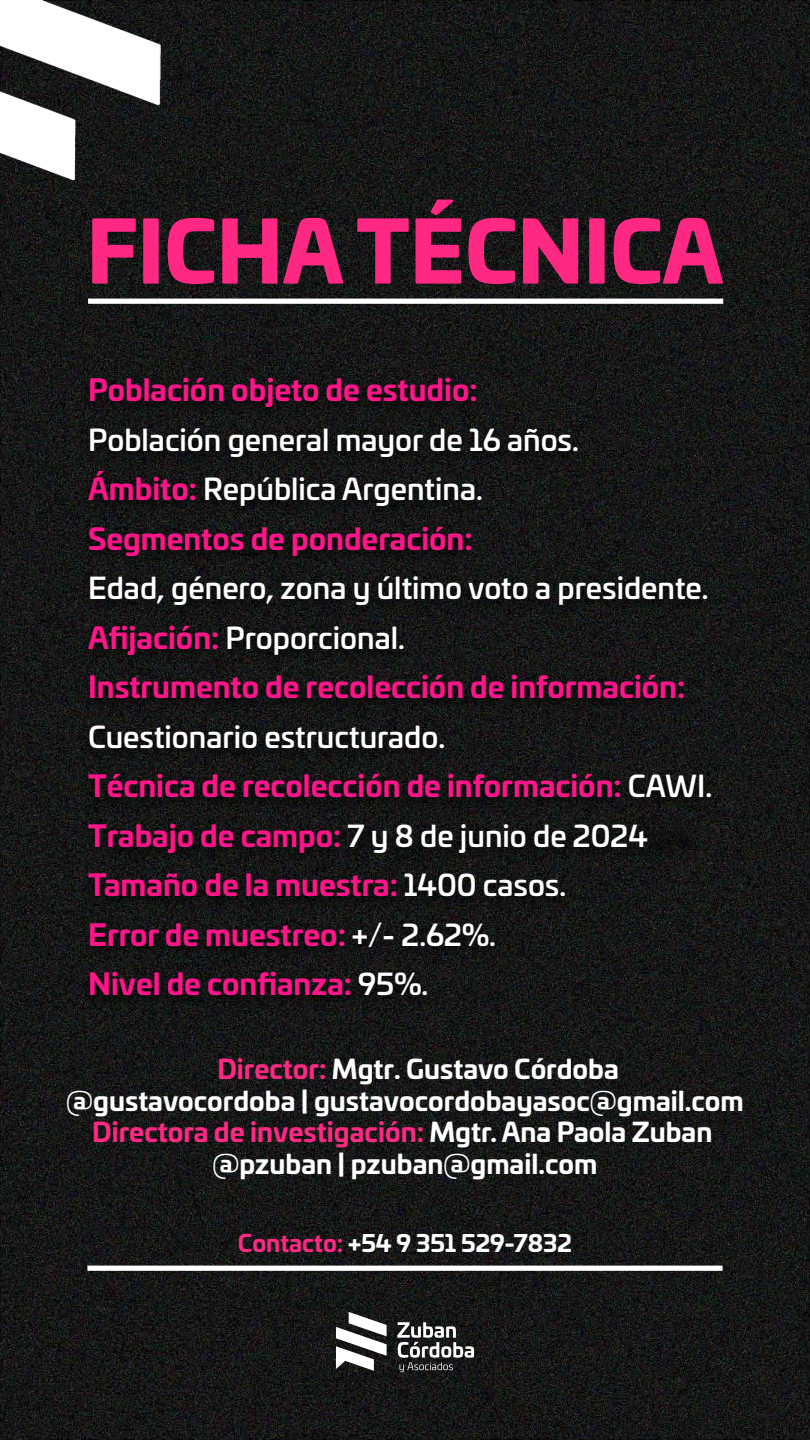
<style>
.page{position:relative;width:810px;height:1440px;background:#fff}
.page>*{position:absolute;margin:0;border:0;box-sizing:border-box;transform-origin:0 0}
.t1{font:900 83.32px "Univia Pro";color:#ff2984}
.t2{font:700 29.25px/49.5px "Univia Pro";color:#ff158a}
.t3{font:500 29.25px/49.5px "Univia Pro";color:#fff}
.t4{font:700 26.25px "Univia Pro";color:#fff}
.t5{font:700 26.25px "Univia Pro";color:#ff2984}
.t6{font:700 23.25px "Univia Pro";color:#fff}
.s1{font-weight:700;color:#ff158a}
.s2{font-weight:500;color:#fff}
.s3{color:#ff2984}
.s4{color:#fff}
</style>
<div class="page">
<img style="left:0;top:0;width:810px;height:1440px">
<svg style="left:397px;top:1322px;width:77px;height:50px"></svg>
<svg style="left:336px;top:1312px;width:51px;height:59px"></svg>
<img style="left:74px;top:367px;width:663px;height:723px">
<div style="left:88px;top:299px;width:635px;height:5px;background:#fff"></div>
<div style="left:87px;top:1266px;width:636px;height:5px;background:#fff"></div>
<img style="left:0;top:0;width:160px;height:180px">
<h1 class="t1" style="left:87px;top:183px;width:638px">FICHA TÉCNICA</h1>
<p class="t2" style="left:88px;top:363px;width:391px">Población objeto de estudio:</p>
<p class="t3" style="left:88px;top:413px;width:492px">Población general mayor de 16 años.<br><span class="s1">Ámbito:</span> República Argentina.<br><span class="s1">Segmentos de ponderación:</span></p>
<p class="t3" style="left:88px;top:562px;width:622px">Edad, género, zona y último voto a presidente.<br><span class="s1">Afijación:</span> Proporcional.<br><span class="s1">Instrumento de recolección de información:</span></p>
<p class="t2" style="left:88px;top:710px;width:626px"><span class="s2">Cuestionario estructurado.<br></span>Técnica de recolección de información: <span class="s2">CAWI.<br></span>Trabajo de campo: <span class="s2">7 y 8 de junio de 2024<br></span>Tamaño de la muestra: <span class="s2">1400 casos.<br></span>Error de muestreo: <span class="s2">+/- 2.62%.<br></span>Nivel de confianza: <span class="s2">95%.</span></p>
<p class="t4" style="left:217px;top:1048px;width:403px"><span class="s3">Director:</span> Mgtr. Gustavo Córdoba</p>
<p class="t4" style="left:66px;top:1080px;width:679px">@gustavocordoba | gustavocordobayasoc@gmail.com</p>
<p class="t5" style="left:92px;top:1111px;width:622px">Directora de investigación: <span class="s4">Mgtr. Ana Paola Zuban</span></p>
<p class="t4" style="left:213px;top:1143px;width:386px">@pzuban | pzuban@gmail.com</p>
<p class="t6" style="left:238px;top:1225px;width:336px"><span class="s3">Contacto:</span> +54 9 351 529-7832</p>
</div>
